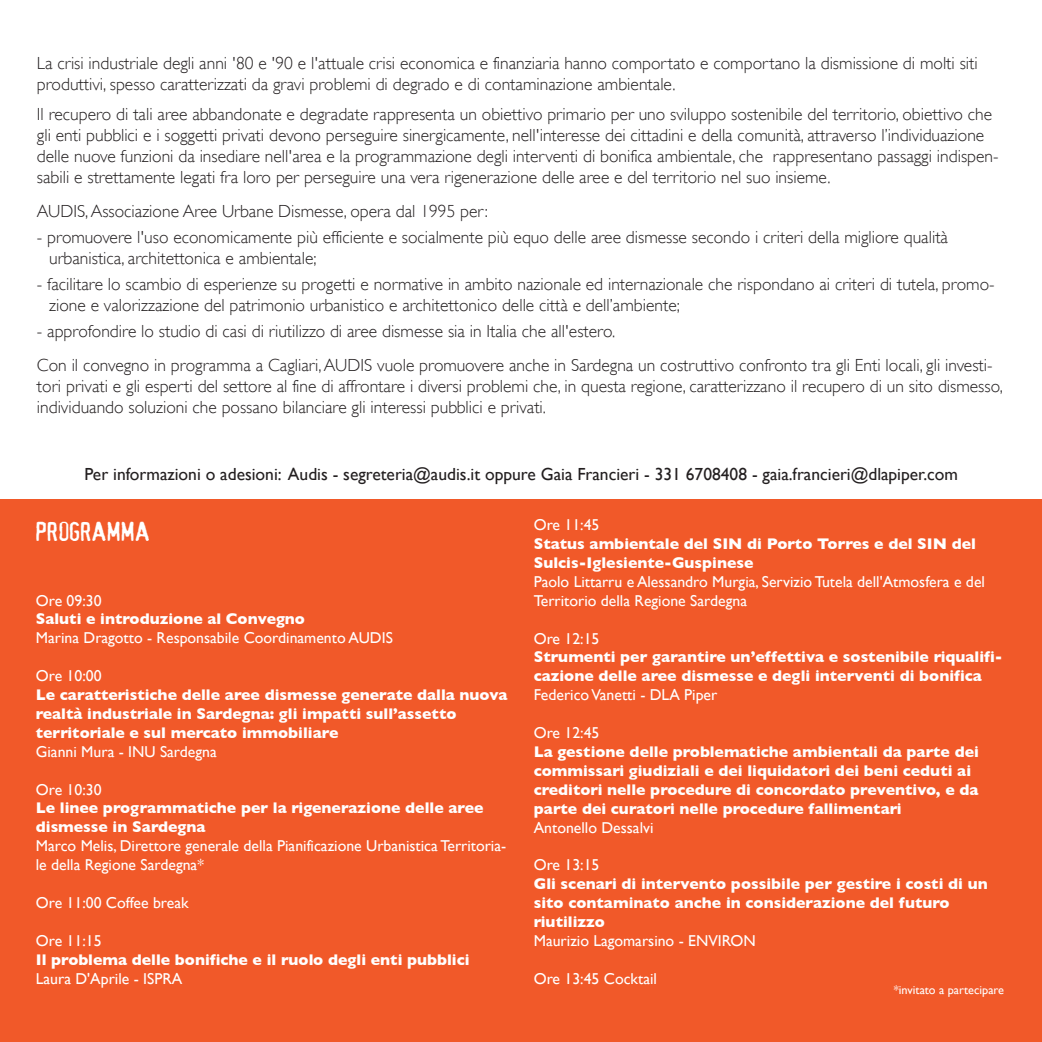
<style>
.page{position:relative;width:1042px;height:1042px;background:#fff}
.page>*{position:absolute;margin:0;border:0;box-sizing:border-box;transform-origin:0 0}
.t1{font:26.25px "Alias";color:#fff}
.t2{font:300 17.5px/21px "Gill Sans";color:#231f20}
.t3{font:17.5px "Gill Sans";color:#231f20}
.t4{font:700 15.75px/18.9px "Gill Sans";color:#fff}
.t5{font:15.75px/18.9px "Gill Sans";color:#fff}
.t6{font:12.25px "Gill Sans";color:#fff}
</style>
<div class="page">
<div style="left:0;top:499px;width:1042px;height:543px;background:#f15929"></div>
<p class="t2" style="left:37px;top:53px;width:942px">La crisi industriale degli anni '80 e '90 e l'attuale crisi economica e finanziaria hanno comportato e comportano la dismissione di molti siti produttivi, spesso caratterizzati da gravi problemi di degrado e di contaminazione ambientale.</p>
<p class="t2" style="left:37px;top:104px;width:963px">Il recupero di tali aree abbandonate e degradate rappresenta un obiettivo primario per uno sviluppo sostenibile del territorio, obiettivo che gli enti pubblici e i soggetti privati devono perseguire sinergicamente, nell'interesse dei cittadini e della comunità, attraverso l’individuazione delle nuove funzioni da insediare nell'area e la programmazione degli interventi di bonifica ambientale, che rappresentano passaggi indispen&shy;sabili e strettamente legati fra loro per perseguire una vera rigenerazione delle aree e del territorio nel suo insieme.</p>
<p class="t2" style="left:37px;top:200px;width:452px">AUDIS, Associazione Aree Urbane Dismesse, opera dal 1995 per:</p>
<p class="t2" style="left:49px;top:226px;width:900px;text-indent:-12px">- promuovere l'uso economicamente più efficiente e socialmente più equo delle aree dismesse secondo i criteri della migliore qualità urbanistica, architettonica e ambientale;</p>
<p class="t2" style="left:49px;top:274px;width:947px;text-indent:-12px">- facilitare lo scambio di esperienze su progetti e normative in ambito nazionale ed internazionale che rispondano ai criteri di tutela, promo&shy;zione e valorizzazione del patrimonio urbanistico e architettonico delle città e dell’ambiente;</p>
<p class="t2" style="left:37px;top:315px;width:957px;line-height:33.2px">- approfondire lo studio di casi di riutilizzo di aree dismesse sia in Italia che all'estero.<br>Con il convegno in programma a Cagliari, AUDIS vuole promuovere anche in Sardegna un costruttivo confronto tra gli Enti locali, gli investi-</p>
<p class="t2" style="left:37px;top:375px;width:967px">tori privati e gli esperti del settore al fine di affrontare i diversi problemi che, in questa regione, caratterizzano il recupero di un sito dismesso, individuando soluzioni che possano bilanciare gli interessi pubblici e privati.</p>
<p class="t3" style="left:84px;top:463px;width:875px">Per informazioni o adesioni: Audis - segreteria@audis.it oppure Gaia Francieri - 331 6708408 - gaia.francieri@dlapiper.com</p>
<p class="t5" style="left:534px;top:515px;width:67px">Ore 11:45</p>
<p class="t4" style="left:534px;top:534px;width:444px">Status ambientale del SIN di Porto Torres e del SIN del<br>Sulcis-Iglesiente-Guspinese</p>
<p class="t5" style="left:534px;top:572px;width:453px">Paolo Littarru e Alessandro Murgia, Servizio Tutela dell'Atmosfera e del<br>Territorio della Regione Sardegna</p>
<p class="t5" style="left:534px;top:628px;width:67px">Ore 12:15</p>
<p class="t4" style="left:534px;top:647px;width:470px">Strumenti per garantire un’effettiva e sostenibile riqualifi&shy;cazione delle aree dismesse e degli interventi di bonifica</p>
<p class="t5" style="left:534px;top:685px;width:185px">Federico Vanetti - DLA Piper</p>
<p class="t5" style="left:534px;top:723px;width:67px">Ore 12:45</p>
<p class="t4" style="left:534px;top:742px;width:447px">La gestione delle problematiche ambientali da parte dei commissari giudiziali e dei liquidatori dei beni ceduti ai creditori nelle procedure di concordato preventivo, e da parte dei curatori nelle procedure fallimentari</p>
<p class="t5" style="left:534px;top:817px;width:121px">Antonello Dessalvi</p>
<p class="t5" style="left:534px;top:855px;width:67px">Ore 13:15</p>
<p class="t4" style="left:534px;top:874px;width:455px">Gli scenari di intervento possibile per gestire i costi di un sito contaminato anche in considerazione del futuro riutilizzo</p>
<p class="t5" style="left:534px;top:931px;width:223px">Maurizio Lagomarsino - ENVIRON</p>
<p class="t5" style="left:534px;top:969px;width:125px">Ore 13:45 Cocktail</p>
<h1 class="t1" style="left:35px;top:516px;width:116px">PROGRAMMA</h1>
<p class="t5" style="left:36px;top:590px;width:67px">Ore 09:30</p>
<p class="t4" style="left:36px;top:609px;width:271px">Saluti e introduzione al Convegno</p>
<p class="t5" style="left:36px;top:628px;width:358px">Marina Dragotto - Responsabile Coordinamento AUDIS</p>
<p class="t5" style="left:36px;top:666px;width:67px">Ore 10:00</p>
<p class="t4" style="left:36px;top:685px;width:473px">Le caratteristiche delle aree dismesse generate dalla nuova realtà industriale in Sardegna: gli impatti sull’assetto territoriale e sul mercato immobiliare</p>
<p class="t5" style="left:36px;top:742px;width:182px">Gianni Mura - INU Sardegna</p>
<p class="t5" style="left:36px;top:779px;width:67px">Ore 10:30</p>
<p class="t4" style="left:36px;top:798px;width:449px">Le linee programmatiche per la rigenerazione delle aree dismesse in Sardegna</p>
<p class="t5" style="left:36px;top:836px;width:472px">Marco Melis, Direttore generale della Pianificazione Urbanistica Territoria&shy;le della Regione Sardegna*</p>
<p class="t5" style="left:36px;top:893px;width:154px">Ore 11:00 Coffee break</p>
<p class="t5" style="left:36px;top:931px;width:67px">Ore 11:15</p>
<p class="t4" style="left:36px;top:950px;width:435px">Il problema delle bonifiche e il ruolo degli enti pubblici</p>
<p class="t5" style="left:36px;top:968px;width:148px">Laura D'Aprile - ISPRA</p>
<p class="t6" style="left:894px;top:983px;width:112px">*invitato a partecipare</p>
</div>
